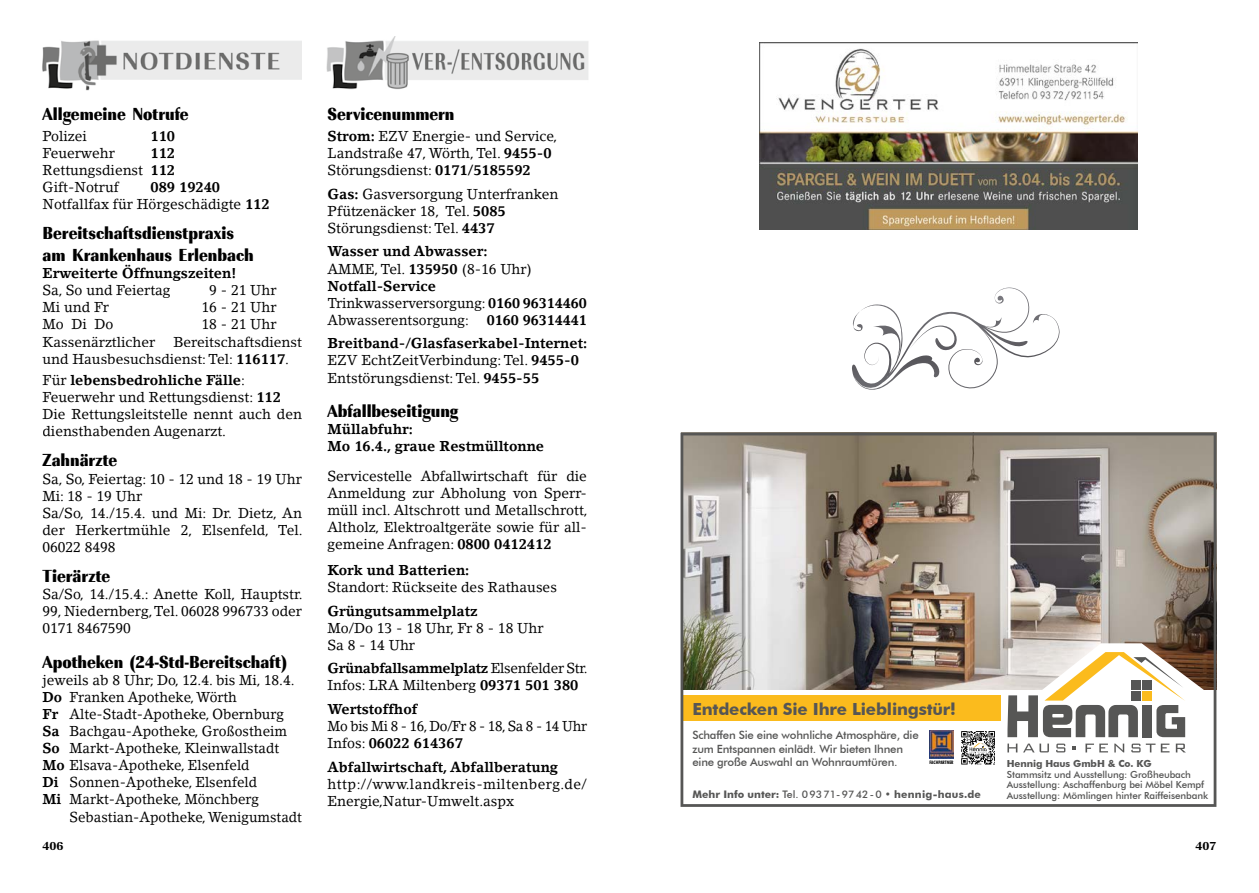
<style>
.page{position:relative;width:1259px;height:893px;background:#fff}
.page>*{position:absolute;margin:0;border:0;box-sizing:border-box;transform-origin:0 0}
.t1{font:18px/21.6px "Imperial URW Ext Nar Ult Bol";color:#000}
.t2{font:700 16.65px "Futura BT";letter-spacing:-.01em;color:#565655}
.t3{font:14.25px/17.1px "Lino Letter Std";color:#000}
.t4{font:700 14.25px/17.1px "Lino Letter Std";color:#000}
.t5{font:14.25px/17.1px "Lino Letter Std";color:#000;scale:.96 1}
.t6{font:14.25px/17.1px "Lino Letter Std";letter-spacing:.03em;color:#000}
.t7{font:14.25px/17.1px "Lino Letter Std";letter-spacing:-.02em;color:#000;scale:.94 1}
.t8{font:700 14.25px/23.5px "Lino Letter Std";color:#000;text-align:right;scale:.95 1}
.t9{font:14.25px "Lino Letter Std";color:#000;scale:.95 1}
.t10{font:700 expanded 12px "Imperial URW";color:#000}
.t11{font:500 11.4px/13.2px "Futura BT";letter-spacing:-.02em;color:#565655}
.t12{font:700 10.35px "Futura BT";color:#565655}
.t13{font:500 9.75px/10.5px "Futura BT";letter-spacing:-.01em;color:#565655}
.t14{font:700 9.75px "Futura BT";letter-spacing:-.01em;color:#565655}
.t15{font:700 condensed 4.8px "Futura BT";color:#000}
.s1{font-weight:700}
.s2{font-weight:500}
</style>
<div class="page">
<img style="left:42px;top:40px;width:260px;height:51px">
<img style="left:326px;top:36px;width:263px;height:54px">
<img style="left:680px;top:433px;width:536px;height:374px">
<svg style="left:927px;top:727px;width:28px;height:39px"></svg>
<img style="left:929px;top:730px;width:24px;height:28px">
<svg style="left:960px;top:730px;width:36px;height:35px"></svg>
<svg style="left:961px;top:731px;width:34px;height:33px"></svg>
<img style="left:759px;top:43px;width:378px;height:187px">
<svg style="left:852px;top:287px;width:176px;height:103px"></svg>
<div style="left:819px;top:262px;width:91px;height:37px;background:#fff"></div>
<img style="left:969px;top:743px;width:18px;height:8px">
<p class="t1" style="left:43px;top:103px;width:148px">Allgemeine Notrufe</p>
<p class="t3" style="left:43px;top:127px;width:46px">Polizei</p>
<p class="t4" style="left:151px;top:127px;width:26px">110</p>
<p class="t3" style="left:43px;top:144px;width:74px">Feuerwehr</p>
<p class="t3" style="left:43px;top:144px;width:134px;text-align:justify;text-indent:108px"><span class="s1">112<br></span>Rettungsdienst <span class="s1">112<br></span>Gift-Notruf</p>
<p class="t3" style="left:43px;top:179px;width:229px;text-indent:108px"><span class="s1">089 19240<br></span>Notfallfax für Hörgeschädigte <span class="s1">112</span></p>
<p class="t1" style="left:43px;top:223px;width:213px">Bereitschaftsdienstpraxis am Krankenhaus Erlenbach</p>
<p class="t4" style="left:43px;top:265px;width:195px">Erweiterte Öffnungszeiten!</p>
<p class="t3" style="left:43px;top:282px;width:130px">Sa, So und Feiertag</p>
<p class="t3" style="left:209px;top:282px;width:69px">9 - 21 Uhr</p>
<p class="t3" style="left:43px;top:299px;width:68px">Mi und Fr</p>
<p class="t3" style="left:201px;top:299px;width:77px">16 - 21 Uhr</p>
<p class="t3" style="left:43px;top:316px;width:72px">Mo Di Do</p>
<p class="t3" style="left:201px;top:316px;width:77px">18 - 21 Uhr</p>
<p class="t3" style="left:43px;top:333px;width:114px">Kassenärztlicher</p>
<p class="t3" style="left:43px;top:333px;width:261px;text-indent:131px">Bereitschaftsdienst und Hausbesuchsdienst: Tel: <span class="s1">116117</span>.</p>
<p class="t3" style="left:43px;top:371px;width:261px">Für <span class="s1">lebensbedrohliche Fälle</span>:<br>Feuerwehr und Rettungsdienst: <span class="s1">112<br></span>Die Rettungsleitstelle nennt auch den diensthabenden Augenarzt.</p>
<p class="t1" style="left:43px;top:450px;width:76px">Zahnärzte</p>
<p class="t3" style="left:43px;top:470px;width:262px">Sa, So, Feiertag: 10 - 12 und 18 - 19 Uhr<br>Mi: 18 - 19 Uhr<br>Sa/So, 14./15.4. und Mi: Dr. Dietz, An der Herkertmühle 2, Elsenfeld, Tel.<br>06022 8498</p>
<p class="t1" style="left:43px;top:565px;width:69px">Tierärzte</p>
<p class="t3" style="left:43px;top:585px;width:262px;text-align:justify">Sa/So, 14./15.4.: Anette Koll, Hauptstr.<br>99, Niedernberg, Tel. 06028 996733 oder 0171 8467590</p>
<p class="t1" style="left:43px;top:651px;width:246px">Apotheken (24-Std-Bereitschaft)</p>
<p class="t3" style="left:43px;top:671px;width:254px">jeweils ab 8 Uhr; Do, 12.4. bis Mi, 18.4.<br><span class="s1">Do</span> Franken Apotheke, Wörth<br><span class="s1">Fr</span> Alte-Stadt-Apotheke, Obernburg <span class="s1">Sa</span> Bachgau-Apotheke, Großostheim <span class="s1">So</span> Markt-Apotheke, Kleinwallstadt <span class="s1">Mo</span> Elsava-Apotheke, Elsenfeld<br><span class="s1">Di</span> Sonnen-Apotheke, Elsenfeld<br><span class="s1">Mi</span> Markt-Apotheke, Mönchberg</p>
<p class="t9" style="left:70px;top:808px;width:246px">Sebastian-Apotheke, Wenigumstadt</p>
<p class="t1" style="left:327px;top:103px;width:128px">Servicenummern</p>
<p class="t3" style="left:327px;top:128px;width:231px"><span class="s1">Strom:</span> EZV Energie- und Service,<br>Landstraße 47, Wörth, Tel. <span class="s1">9455-0<br></span>Störungsdienst: <span class="s1">0171/5185592</span></p>
<p class="t3" style="left:327px;top:185px;width:233px"><span class="s1">Gas:</span> Gasversorgung Unterfranken<br>Pfützenäcker 18, Tel. <span class="s1">5085<br></span>Störungsdienst: Tel. <span class="s1">4437</span></p>
<p class="t3" style="left:327px;top:243px;width:261px"><span class="s1">Wasser und Abwasser:<br></span>AMME, Tel. <span class="s1">135950</span> (8-16 Uhr)<br><span class="s1">Notfall-Service<br></span>Trinkwasserversorgung: <span class="s1">0160 96314460<br></span>Abwasserentsorgung:</p>
<p class="t8" style="left:327px;top:308px;width:275px">0160 96314441<br>Breitband-/Glasfaserkabel-Internet:</p>
<p class="t3" style="left:327px;top:352px;width:253px">EZV EchtZeitVerbindung: Tel. <span class="s1">9455-0<br></span>Entstörungsdienst: Tel. <span class="s1">9455-55</span></p>
<p class="t1" style="left:327px;top:400px;width:132px">Abfallbeseitigung</p>
<p class="t4" style="left:327px;top:420px;width:218px">Müllabfuhr:<br>Mo 16.4., graue Restmülltonne</p>
<p class="t3" style="left:327px;top:467px;width:262px;text-align:justify">Servicestelle Abfallwirtschaft für die Anmeldung zur Abholung von Sperr&shy;müll incl. Altschrott und Metallschrott, Altholz, Elektroaltgeräte sowie für all&shy;gemeine Anfragen: <span class="s1">0800 0412412</span></p>
<p class="t4" style="left:327px;top:561px;width:143px">Kork und Batterien:</p>
<p class="t3" style="left:327px;top:578px;width:231px">Standort: Rückseite des Rathauses</p>
<p class="t4" style="left:327px;top:602px;width:152px">Grüngutsammelplatz</p>
<p class="t3" style="left:327px;top:619px;width:218px">Mo/Do 13 - 18 Uhr, Fr 8 - 18 Uhr<br>Sa 8 - 14 Uhr</p>
<p class="t5" style="left:327px;top:660px;width:272px"><span class="s1">Grünabfallsammelplatz</span> Elsenfelder Str.<br>Infos: LRA Miltenberg <span class="s1">09371 501 380</span></p>
<p class="t4" style="left:327px;top:700px;width:91px">Wertstoffhof</p>
<p class="t7" style="left:327px;top:717px;width:278px">Mo bis Mi 8 - 16, Do/Fr 8 - 18, Sa 8 - 14 Uhr<br>Infos: <span class="s1">06022 614367</span></p>
<p class="t4" style="left:327px;top:758px;width:232px">Abfallwirtschaft, Abfallberatung</p>
<p class="t6" style="left:327px;top:775px;width:261px">http://www.landkreis-miltenberg.de/<br>Energie,Natur-Umwelt.aspx</p>
<p class="t2" style="left:692px;top:698px;width:265px">Entdecken Sie Ihre Lieblingstür!</p>
<p class="t11" style="left:692px;top:729px;width:228px">Schaffen Sie eine wohnliche Atmosphäre, die zum Entspannen einlädt. Wir bieten Ihnen eine große Auswahl an Wohnraumtüren.</p>
<p class="t12" style="left:692px;top:788px;width:290px">Mehr Info unter: <span class="s2">Tel. 09371-9742-0 •</span> hennig-haus.de</p>
<p class="t15" style="left:929px;top:759px;width:25px">FACHPARTNER</p>
<p class="t14" style="left:1007px;top:758px;width:146px">Hennig Haus GmbH &amp; Co. KG</p>
<p class="t13" style="left:1007px;top:769px;width:203px">Stammsitz und Ausstellung: Großheubach<br>Ausstellung: Aschaffenburg bei Möbel Kempf<br>Ausstellung: Mömlingen hinter Raiffeisenbank</p>
<p class="t10" style="left:43px;top:839px;width:22px">406</p>
<p class="t10" style="left:1195px;top:839px;width:22px">407</p>
</div>
